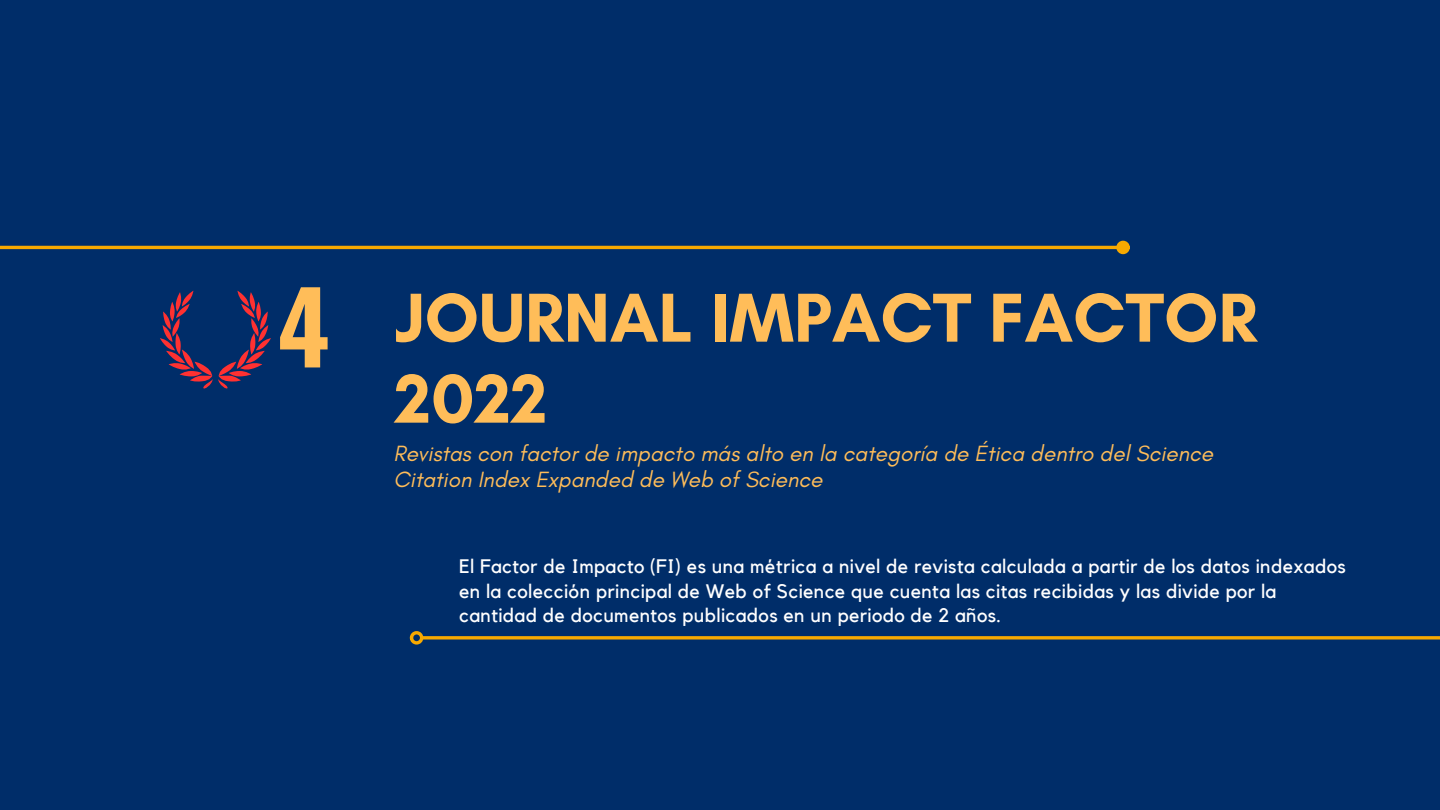
<style>
.page{position:relative;width:1440px;height:810px;background:#002d69}
.page>*{position:absolute;margin:0;border:0;box-sizing:border-box;transform-origin:0 0}
.t1{font:700 99px "Oswald";color:#ffbd59}
.t2{font:700 70.5px/81px "Glacial Indifference";color:#ffbd59}
.t3{font:italic 22.5px/25.8px "Glacial Indifference";color:#ffbd59}
.t4{font:19.5px/24.8px "Kollektif";letter-spacing:.02em;color:#fff}
</style>
<div class="page">
<svg style="left:423px;top:636px;width:1017px;height:4px;background:#d19510"></svg>
<div style="left:410px;top:631px;width:13px;height:14px;border:3px solid #f8a900;border-radius:50%"></div>
<hr style="left:0;top:246px;width:1117px;height:3px;background:#f8a900">
<div style="left:1118px;top:242px;width:10px;height:11px;background:#f8a900;border-radius:50%"></div>
<div style="left:1116px;top:241px;width:14px;height:13px;border:3px solid #f8a900;border-radius:50%"></div>
<svg style="left:160px;top:291px;width:111px;height:98px"></svg>
<p class="t1" style="left:278px;top:249px;width:53px">4</p>
<p class="t2" style="left:395px;top:276px;width:864px">JOURNAL IMPACT FACTOR<br>2022</p>
<p class="t3" style="left:393px;top:440px;width:821px">Revistas con factor de impacto más alto en la categoría de Ética dentro del Science<br>Citation Index Expanded de Web of Science</p>
<p class="t4" style="left:459px;top:554px;width:888px">El Factor de Impacto (FI) es una métrica a nivel de revista calculada a partir de los datos indexados en la colección principal de Web of Science que cuenta las citas recibidas y las divide por la cantidad de documentos publicados en un periodo de 2 años.</p>
</div>
